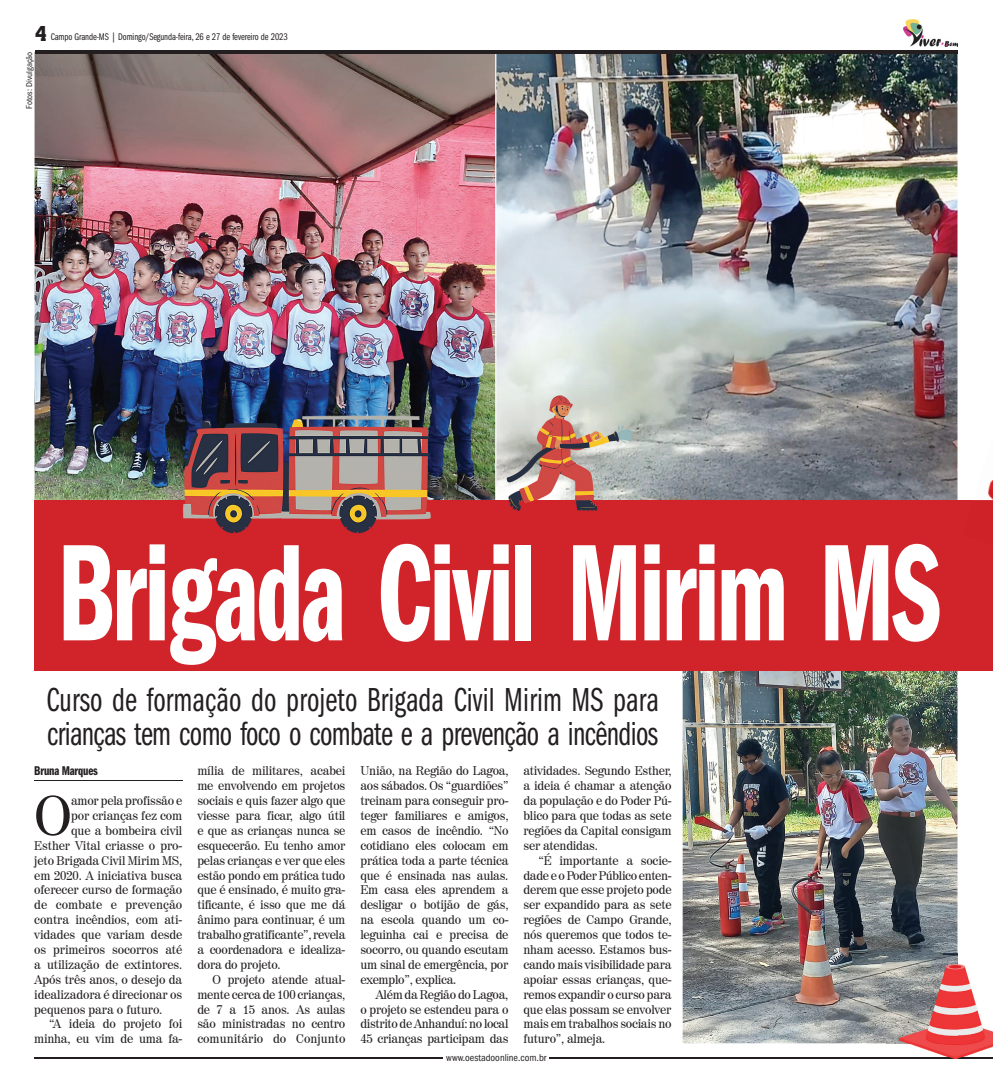
<style>
.page{position:relative;width:993px;height:1088px;background:#fff}
.page>*{position:absolute;margin:0;border:0;box-sizing:border-box;transform-origin:0 0}
.t1{font:142.5px "ITC Franklin Gothic Std Dm Cp";letter-spacing:-.015em;color:#fff;scale:.83 1}
.t2{font:55px "Century 725 BT";color:#231f20}
.t3{font:34.5px/34.5px "Franklin Gothic Book Cmpr";letter-spacing:.005em;color:#231f20;scale:.92 1}
.t4{font:13.12px "Franklin Gothic Demi Cmpr";letter-spacing:-.015em;color:#231f20}
.t5{font:12.5px/14.9px "Century 725 BT";letter-spacing:-.015em;color:#231f20;text-align:justify}
.t6{font:12.5px "Century 725 BT";letter-spacing:.005em;color:#231f20}
.t7{font:condensed 10.25px "Franklin Gothic";color:#231f20}
.t8{font:10px "Franklin Gothic Book Cmpr";letter-spacing:-.01em;color:#231f20}
.t9{font:condensed 8.75px "Franklin Gothic";color:#231f20}
.s1{font-family:"Aachen BT";font-size:20px}
</style>
<div class="page">
<img style="left:682px;top:671px;width:275px;height:372px">
<img style="left:35px;top:54px;width:922px;height:446px">
<div style="left:35px;top:500px;width:957px;height:171px;background:#d1232a"></div>
<img style="left:903px;top:19px;width:54px;height:27px">
<hr style="left:35px;top:50px;width:922px;height:4px;background:#231f20">
<hr style="left:35px;top:1057px;width:407px;height:2px;background:#231f20">
<hr style="left:549px;top:1057px;width:443px;height:2px;background:#231f20">
<img style="left:987px;top:480px;width:5px;height:19px">
<img style="left:973px;top:500px;width:19px;height:1px">
<img style="left:886px;top:954px;width:106px;height:105px">
<img style="left:886px;top:954px;width:71px;height:89px">
<img style="left:166px;top:404px;width:278px;height:130px">
<img style="left:501px;top:389px;width:138px;height:122px">
<hr style="left:34px;top:780px;width:148px;height:1px;background:#231f20">
<p class="t8" style="left:35px;top:32px;width:254px"><span class="s1">4</span> Campo Grande-MS | Domingo/Segunda-feira, 26 e 27 de fevereiro de 2023</p>
<p class="t9" style="left:24px;top:109px;width:58px;rotate:-90deg">Fotos: Divulgação</p>
<h1 class="t1" style="left:58px;top:515px;width:1065px">Brigada Civil Mirim MS</h1>
<h3 class="t3" style="left:46px;top:683px;width:666px">Curso de formação do projeto Brigada Civil Mirim MS para crianças tem como foco o combate e a prevenção a incêndios</h3>
<p class="t4" style="left:34px;top:764px;width:65px">Bruna Marques</p>
<h2 class="t2" style="left:34px;top:781px;width:39px">O</h2>
<p class="t5" style="left:71px;top:793px;width:113px">amor pela profissão e</p>
<p class="t5" style="left:197px;top:763px;width:149px">mília de militares, acabei me envolvendo em projetos sociais e quis fazer algo que viesse para ficar, algo útil e que as crianças nunca se esquecerão. Eu tenho amor pelas crianças e ver que eles estão pondo em prática tudo que é ensinado, é muito gra&shy;tificante, é isso que me dá ânimo para continuar, é um trabalho gratificante”, revela a coordenadora e idealiza&shy;dora do projeto.</p>
<p class="t5" style="left:197px;top:972px;width:149px;text-indent:15px">O projeto atende atual&shy;mente cerca de 100 crianças, de 7 a 15 anos. As aulas são ministradas no centro comunitário do Conjunto</p>
<p class="t5" style="left:523px;top:763px;width:149px">atividades. Segundo Esther, a ideia é chamar a atenção da população e do Poder Pú&shy;blico para que todas as sete regiões da Capital consigam ser atendidas.</p>
<p class="t5" style="left:523px;top:852px;width:149px;text-indent:15px">“É importante a socie&shy;dade e o Poder Público enten&shy;derem que esse projeto pode ser expandido para as sete regiões de Campo Grande, nós queremos que todos te&shy;nham acesso. Estamos bus&shy;cando mais visibilidade para apoiar essas crianças, que&shy;remos expandir o curso para que elas possam se envolver mais em trabalhos sociais no futuro”, almeja.</p>
<p class="t5" style="left:360px;top:763px;width:149px">União, na Região do Lagoa, aos sábados. Os “guardiões” treinam para conseguir pro&shy;teger familiares e amigos, em casos de incêndio. “No cotidiano eles colocam em prática toda a parte técnica que é ensinada nas aulas.<br>Em casa eles aprendem a desligar o botijão de gás, na escola quando um co&shy;leguinha cai e precisa de socorro, ou quando escutam um sinal de emergência, por exemplo”, explica.</p>
<p class="t5" style="left:360px;top:986px;width:149px;text-indent:15px">Além da Região do Lagoa, o projeto se estendeu para o distrito de Anhanduí: no local 45 crianças participam das</p>
<p class="t5" style="left:71px;top:808px;width:113px">por crianças fez com</p>
<p class="t5" style="left:71px;top:823px;width:113px">que a bombeira civil</p>
<p class="t5" style="left:34px;top:838px;width:149px">Esther Vital criasse o pro-</p>
<p class="t5" style="left:34px;top:852px;width:149px">jeto Brigada Civil Mirim MS,</p>
<p class="t5" style="left:34px;top:867px;width:149px">em 2020. A iniciativa busca</p>
<p class="t5" style="left:34px;top:882px;width:149px">oferecer curso de formação</p>
<p class="t6" style="left:34px;top:897px;width:149px">de combate e prevenção</p>
<p class="t5" style="left:34px;top:912px;width:149px">contra incêndios, com ati-</p>
<p class="t5" style="left:34px;top:927px;width:149px">vidades que variam desde</p>
<p class="t5" style="left:34px;top:942px;width:149px">os primeiros socorros até</p>
<p class="t5" style="left:34px;top:957px;width:149px">a utilização de extintores.</p>
<p class="t5" style="left:34px;top:972px;width:149px">Após três anos, o desejo da</p>
<p class="t5" style="left:34px;top:986px;width:149px">idealizadora é direcionar os</p>
<p class="t5" style="left:34px;top:1001px;width:130px">pequenos para o futuro.</p>
<p class="t5" style="left:49px;top:1016px;width:134px">“A ideia do projeto foi</p>
<p class="t5" style="left:34px;top:1031px;width:149px">minha, eu vim de uma fa-</p>
<p class="t7" style="left:446px;top:1051px;width:102px">www.oestadoonline.com.br</p>
</div>
